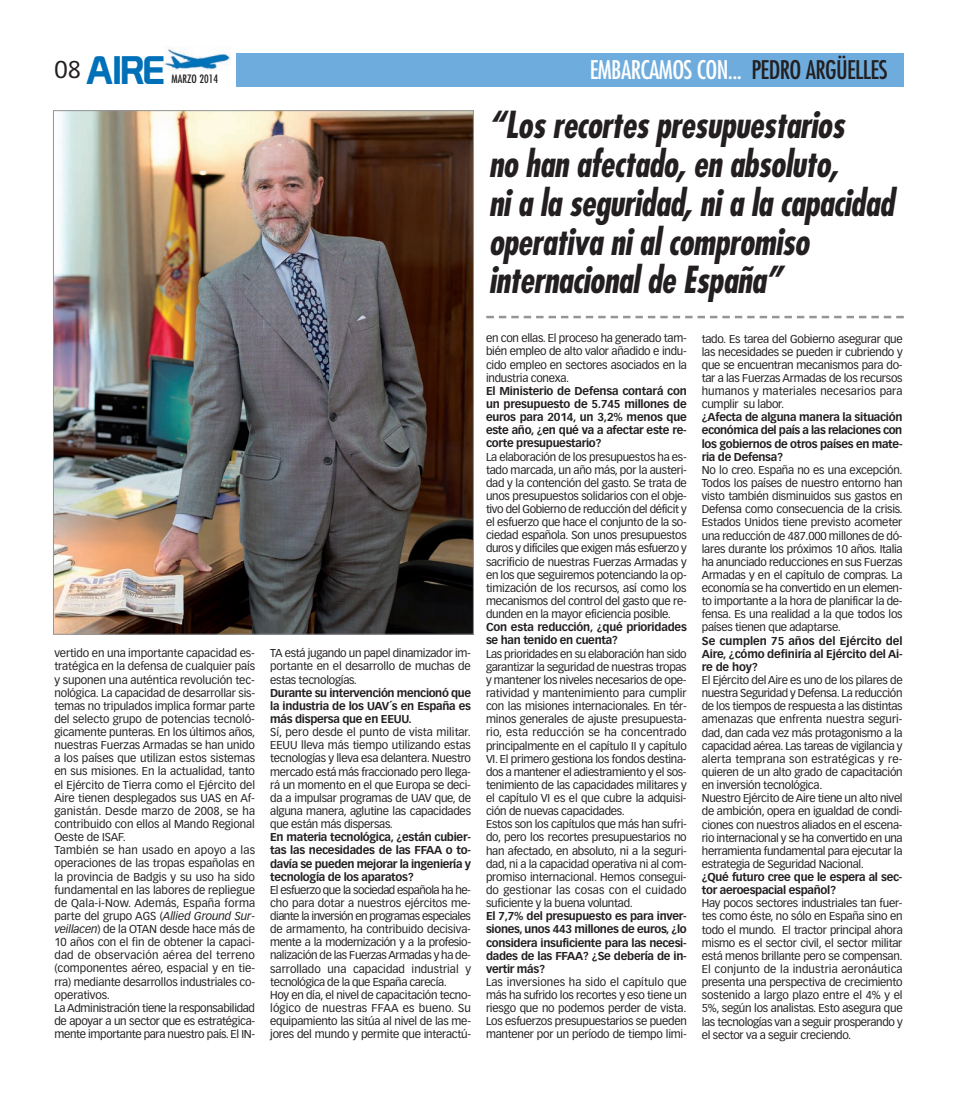
<style>
.page{position:relative;width:957px;height:1099px;background:#fff}
.page>*{position:absolute;margin:0;border:0;box-sizing:border-box;transform-origin:0 0}
.t1{font:38.88px "Prototype";color:#0070b8}
.t2{font:italic 700 condensed 36.25px/38.8px "Futura";color:#231f20;scale:.95 1}
.t3{font:condensed 25px "Futura";letter-spacing:-.025em;color:#fff}
.t4{font:11.25px/13.1px "Vectora LH";letter-spacing:-.02em;color:#231f20;text-align:justify}
.t5{font:700 11.25px/13.1px "Vectora LH";letter-spacing:-.025em;color:#231f20;text-align:justify}
.t6{font:condensed 11.25px "Futura";color:#231f20}
.s1{font-style:italic}
.s2{color:#231f20}
</style>
<div class="page">
<div style="left:237px;top:53px;width:667px;height:33px;background:#6eacdd"></div>
<img style="left:164px;top:47px;width:66px;height:24px">
<svg style="left:486px;top:316px;width:418px;height:2px"></svg>
<img style="left:55px;top:112px;width:417px;height:520px">
<h1 class="t1" style="left:54px;top:56px;width:112px"><sup>08</sup> AIRE</h1>
<p class="t6" style="left:172px;top:74px;width:48px">MARZO 2014</p>
<p class="t4" style="left:54px;top:647px;width:202px;text-align:left">vertido en una importante capacidad es&shy;tratégica en la defensa de cualquier país y suponen una auténtica revolución tec&shy;nológica. La capacidad de desarrollar sis&shy;temas no tripulados implica formar parte del selecto grupo de potencias tecnoló&shy;gicamente punteras. En los últimos años, nuestras Fuerzas Armadas se han unido a los países que utilizan estos sistemas en sus misiones. En la actualidad, tanto el Ejército de Tierra como el Ejército del Aire tienen desplegados sus UAS en Af&shy;ganistán. Desde marzo de 2008, se ha contribuido con ellos al Mando Regional Oeste de ISAF.<br>También se han usado en apoyo a las operaciones de las tropas españolas en la provincia de Badgis y su uso ha sido fundamental en las labores de repliegue de Qala-i-Now. Además, España forma parte del grupo AGS (<span class="s1">Allied Ground Sur&shy;veillacen</span>) de la OTAN desde hace más de 10 años con el fin de obtener la capaci&shy;dad de observación aérea del terreno (componentes aéreo, espacial y en tie&shy;rra) mediante desarrollos industriales co&shy;operativos.<br>La Administración tiene la responsabilidad de apoyar a un sector que es estratégica&shy;mente importante para nuestro país. El IN-</p>
<p class="t4" style="left:270px;top:647px;width:202px">TA está jugando un papel dinamizador im&shy;portante en el desarrollo de muchas de estas tecnologías.</p>
<p class="t5" style="left:270px;top:687px;width:202px">Durante su intervención mencionó que la industria de los UAV´s en España es más dispersa que en EEUU.</p>
<p class="t4" style="left:270px;top:726px;width:202px">Sí, pero desde el punto de vista militar.<br>EEUU lleva más tiempo utilizando estas tecnologías y lleva esa delantera. Nuestro mercado está más fraccionado pero llega&shy;rá un momento en el que Europa se deci&shy;da a impulsar programas de UAV que, de alguna manera, aglutine las capacidades que están más dispersas.</p>
<p class="t5" style="left:270px;top:831px;width:202px">En materia tecnológica, ¿están cubier&shy;tas las necesidades de las FFAA o to&shy;davía se pueden mejorar la ingeniería y tecnología de los aparatos?</p>
<p class="t4" style="left:270px;top:883px;width:202px;text-align:left">El esfuerzo que la sociedad española ha he&shy;cho para dotar a nuestros ejércitos me&shy;diante la inversión en programas especiales de armamento, ha contribuido decisiva&shy;mente a la modernización y a la profesio&shy;nalización de las Fuerzas Armadas y ha de&shy;sarrollado una capacidad industrial y tecnológica de la que España carecía.<br>Hoy en día, el nivel de capacitación tecno&shy;lógico de nuestras FFAA es bueno. Su equipamiento las sitúa al nivel de las me&shy;jores del mundo y permite que interactú-</p>
<h3 class="t3" style="left:590px;top:58px;width:299px">EMBARCAMOS CON... <span class="s2">PEDRO ARGÜELLES</span></h3>
<h2 class="t2" style="left:489px;top:109px;width:434px">“Los recortes presupuestarios<br>no han afectado, en absoluto,<br>nia la seguridad, nia la capacidad operativa nialcompromiso internacionalde España”</h2>
<p class="t4" style="left:486px;top:332px;width:202px">en con ellas. El proceso ha generado tam&shy;bién empleo de alto valor añadido e indu&shy;cido empleo en sectores asociados en la industria conexa.</p>
<p class="t5" style="left:486px;top:385px;width:202px">El Ministerio de Defensa contará con un presupuesto de 5.745 millones de euros para 2014, un 3,2% menos que este año, ¿en qué va a afectar este re&shy;corte presupuestario?</p>
<p class="t4" style="left:486px;top:450px;width:202px">La elaboración de los presupuestos ha es&shy;tado marcada, un año más, por la austeri&shy;dad y la contención del gasto. Se trata de unos presupuestos solidarios con el obje&shy;tivo del Gobierno de reducción del déficit y el esfuerzo que hace el conjunto de la so&shy;ciedad española. Son unos presupuestos duros y difíciles que exigen más esfuerzo y sacrificio de nuestras Fuerzas Armadas y en los que seguiremos potenciando la op&shy;timización de los recursos, así como los mecanismos del control del gasto que re&shy;dunden en la mayor eficiencia posible.</p>
<p class="t5" style="left:486px;top:621px;width:202px">Con esta reducción, ¿qué prioridades se han tenido en cuenta?</p>
<p class="t4" style="left:486px;top:647px;width:202px;text-align:left">Las prioridades en su elaboración han sido garantizar la seguridad de nuestras tropas y mantener los niveles necesarios de ope&shy;ratividad y mantenimiento para cumplir con las misiones internacionales. En tér&shy;minos generales de ajuste presupuesta&shy;rio, esta reducción se ha concentrado principalmente en el capítulo II y capítulo VI. El primero gestiona los fondos destina&shy;dos a mantener el adiestramiento y el sos&shy;tenimiento de las capacidades militares y el capítulo VI es el que cubre la adquisi&shy;ción de nuevas capacidades.<br>Estos son los capítulos que más han sufri&shy;do, pero los recortes presupuestarios no han afectado, en absoluto, ni a la seguri&shy;dad, ni a la capacidad operativa ni al com&shy;promiso internacional. Hemos consegui&shy;do gestionar las cosas con el cuidado suficiente y la buena voluntad.</p>
<p class="t5" style="left:486px;top:910px;width:202px">El 7,7% del presupuesto es para inver&shy;siones, unos 443 millones de euros, ¿lo considera insuficiente para las necesi&shy;dades de las FFAA? ¿Se debería de in&shy;vertir más?</p>
<p class="t4" style="left:486px;top:976px;width:202px">Las inversiones ha sido el capítulo que más ha sufrido los recortes y eso tiene un riesgo que no podemos perder de vista.<br>Los esfuerzos presupuestarios se pueden mantener por un período de tiempo limi-</p>
<p class="t4" style="left:702px;top:332px;width:202px">tado. Es tarea del Gobierno asegurar que las necesidades se pueden ir cubriendo y que se encuentran mecanismos para do&shy;tar a las Fuerzas Armadas de los recursos humanos y materiales necesarios para cumplir su labor.</p>
<p class="t5" style="left:702px;top:411px;width:202px">¿Afecta de alguna manera la situación económica del país a las relaciones con los gobiernos de otros países en mate&shy;ria de Defensa?</p>
<p class="t4" style="left:702px;top:464px;width:202px">No lo creo. España no es una excepción.<br>Todos los países de nuestro entorno han visto también disminuidos sus gastos en Defensa como consecuencia de la crisis.<br>Estados Unidos tiene previsto acometer una reducción de 487.000 millones de dó&shy;lares durante los próximos 10 años. Italia ha anunciado reducciones en sus Fuerzas Armadas y en el capítulo de compras. La economía se ha convertido en un elemen&shy;to importante a la hora de planificar la de&shy;fensa. Es una realidad a la que todos los países tienen que adaptarse.</p>
<p class="t5" style="left:702px;top:634px;width:202px">Se cumplen 75 años del Ejército del Aire, ¿cómo definiría al Ejército del Ai&shy;re de hoy?</p>
<p class="t4" style="left:702px;top:674px;width:202px;text-align:left">El Ejército del Aire es uno de los pilares de nuestra Seguridad y Defensa. La reducción de los tiempos de respuesta a las distintas amenazas que enfrenta nuestra seguri&shy;dad, dan cada vez más protagonismo a la capacidad aérea. Las tareas de vigilancia y alerta temprana son estratégicas y re&shy;quieren de un alto grado de capacitación en inversión tecnológica.<br>Nuestro Ejército de Aire tiene un alto nivel de ambición, opera en igualdad de condi&shy;ciones con nuestros aliados en el escena&shy;rio internacional y se ha convertido en una herramienta fundamental para ejecutar la estrategia de Seguridad Nacional.</p>
<p class="t5" style="left:702px;top:871px;width:202px">¿Qué futuro cree que le espera al sec&shy;tor aeroespacial español?</p>
<p class="t4" style="left:702px;top:897px;width:202px">Hay pocos sectores industriales tan fuer&shy;tes como éste, no sólo en España sino en todo el mundo. El tractor principal ahora mismo es el sector civil, el sector militar está menos brillante pero se compensan.<br>El conjunto de la industria aeronáutica presenta una perspectiva de crecimiento sostenido a largo plazo entre el 4% y el 5%, según los analistas. Esto asegura que las tecnologías van a seguir prosperando y el sector va a seguir creciendo.</p>
</div>
